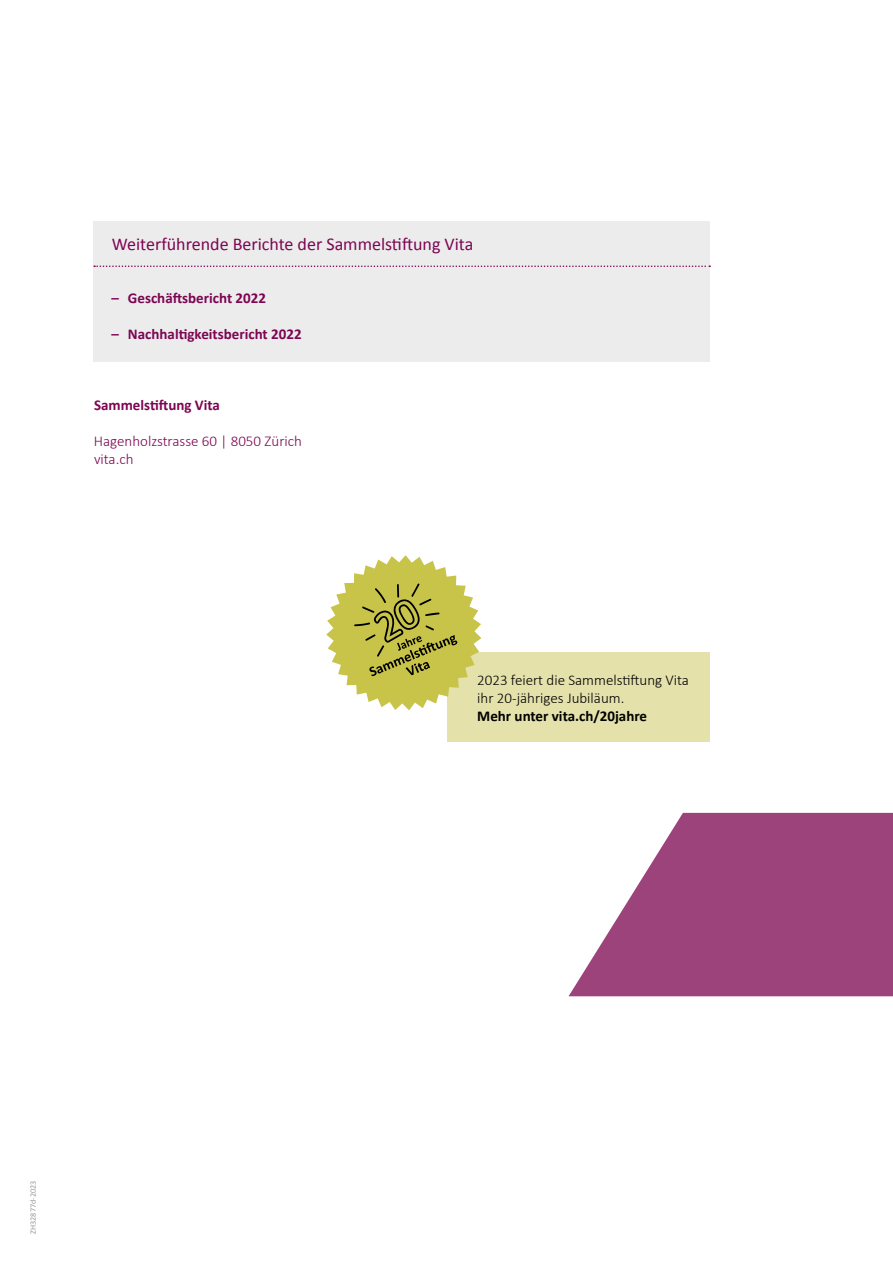
<style>
.page{position:relative;width:893px;height:1263px;background:#fff}
.page>*{position:absolute;margin:0;border:0;box-sizing:border-box;transform-origin:0 0}
.t1{font:18px "Calibri";color:#7d0551}
.t2{font:700 15px "Calibri";color:#7d0551}
.t3{font:300 15px/18px "Calibri";color:#000}
.t4{font:300 15px/18px "Calibri";color:#7d0551}
.t5{font:700 15px "Calibri";color:#000}
.t6{font:8.25px "Calibri";color:#9c9d9d}
</style>
<div class="page">
<div style="left:93px;top:221px;width:617px;height:140px;background:#ececed"></div>
<svg style="left:94px;top:265px;width:616px;height:2px"></svg>
<div style="left:447px;top:652px;width:263px;height:90px;background:#e4e1ab"></div>
<svg style="left:326px;top:555px;width:155px;height:155px"></svg>
<svg style="left:569px;top:813px;width:324px;height:183px;fill:#9d437c"></svg>
<p class="t1" style="left:112px;top:231px;width:363px">Weiterführende Berichte der Sammelstiftung Vita</p>
<p class="t2" style="left:111px;top:288px;width:156px">– Geschäftsbericht 2022</p>
<p class="t2" style="left:111px;top:324px;width:192px">– Nachhaltigkeitsbericht 2022</p>
<p class="t2" style="left:94px;top:395px;width:127px">Sammelstiftung Vita</p>
<p class="t4" style="left:94px;top:432px;width:210px">Hagenholzstrasse 60 | 8050 Zürich vita.ch</p>
<p class="t3" style="left:477px;top:671px;width:213px">2023 feiert die Sammelstiftung Vita ihr 20-jähriges Jubiläum.</p>
<p class="t5" style="left:477px;top:705px;width:171px">Mehr unter vita.ch/20jahre</p>
<p class="t6" style="left:27px;top:1234px;width:55px;rotate:-90deg">ZH32877d-2023</p>
</div>
